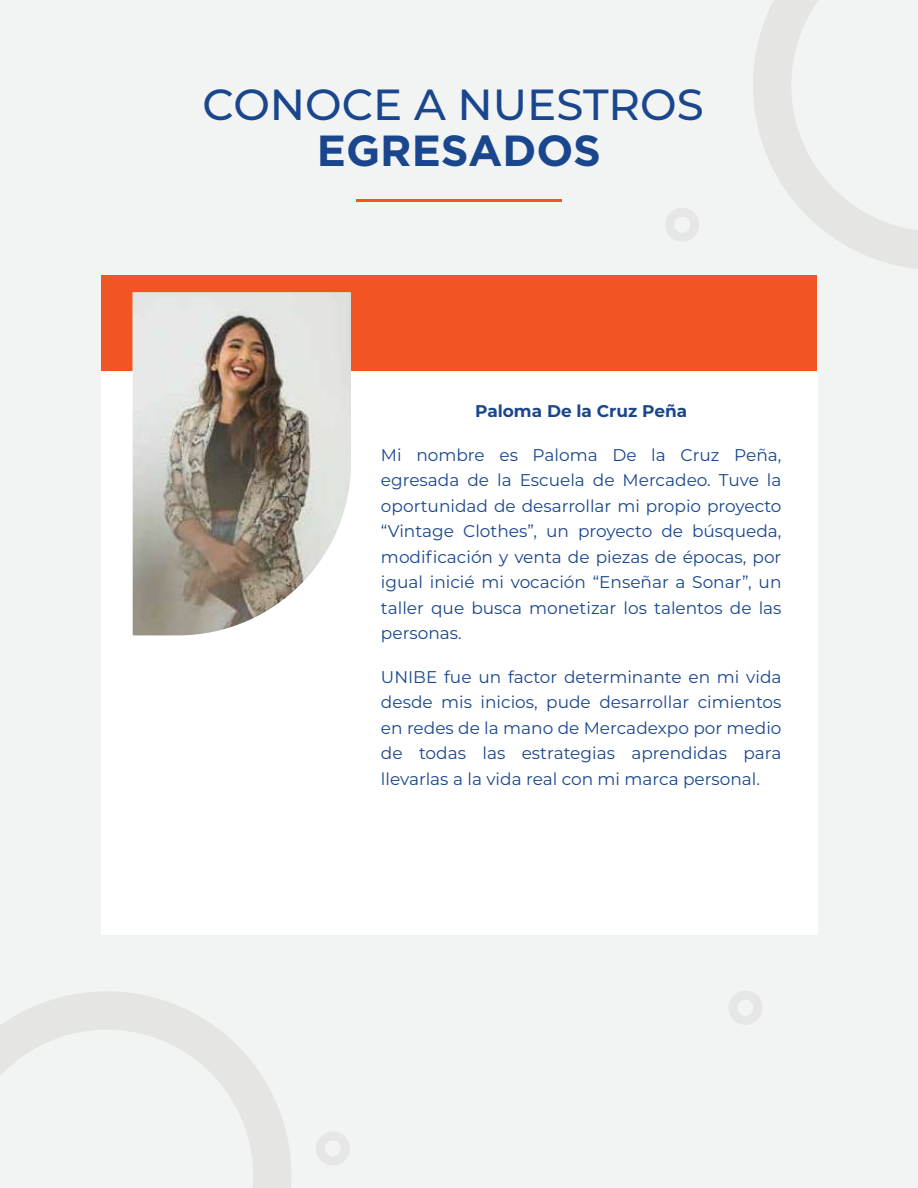
<style>
.page{position:relative;width:918px;height:1188px;background:#f2f3f3}
.page>*{position:absolute;margin:0;border:0;box-sizing:border-box;transform-origin:0 0}
.t1{font:500 43.5px "Montserrat";color:#19468d}
.t2{font:700 43.5px "Gotham";color:#19468d}
.t3{font:16.95px/25.5px "Montserrat";color:#19468d;text-align:justify}
.t4{font:700 16.95px "Montserrat";color:#19468d}
</style>
<div class="page">
<div style="left:101px;top:276px;width:716px;height:95px;background:#f05523"></div>
<div style="left:101px;top:372px;width:716px;height:562px;background:#fff"></div>
<img style="left:133px;top:292px;width:218px;height:343px">
<svg style="left:753px;top:0;width:165px;height:269px"></svg>
<svg style="left:0;top:992px;width:291px;height:196px"></svg>
<div style="left:665px;top:208px;width:34px;height:34px;border:9px solid #e6e6e6;border-radius:50%"></div>
<div style="left:316px;top:1132px;width:34px;height:34px;border:9px solid #e6e6e6;border-radius:50%"></div>
<div style="left:728px;top:991px;width:35px;height:34px;border:9px solid #e6e6e6;border-radius:50%"></div>
<hr style="left:356px;top:199px;width:206px;height:3px;background:#f05523">
<h1 class="t1" style="left:203px;top:74px;width:503px">CONOCE A NUESTROS</h1>
<h1 class="t2" style="left:317px;top:126px;width:286px">EGRESADOS</h1>
<p class="t4" style="left:475px;top:399px;width:214px">Paloma De la Cruz Peña</p>
<p class="t3" style="left:381px;top:442px;width:402px">Mi nombre es Paloma De la Cruz Peña, egresada de la Escuela de Mercadeo. Tuve la oportunidad de desarrollar mi propio proyecto “Vintage Clothes”, un proyecto de búsqueda, modificación y venta de piezas de épocas, por igual inicié mi vocación “Enseñar a Sonar”, un taller que busca monetizar los talentos de las personas.</p>
<p class="t3" style="left:381px;top:664px;width:402px">UNIBE fue un factor determinante en mi vida desde mis inicios, pude desarrollar cimientos en redes de la mano de Mercadexpo por medio de todas las estrategias aprendidas para llevarlas a la vida real con mi marca personal.</p>
</div>
